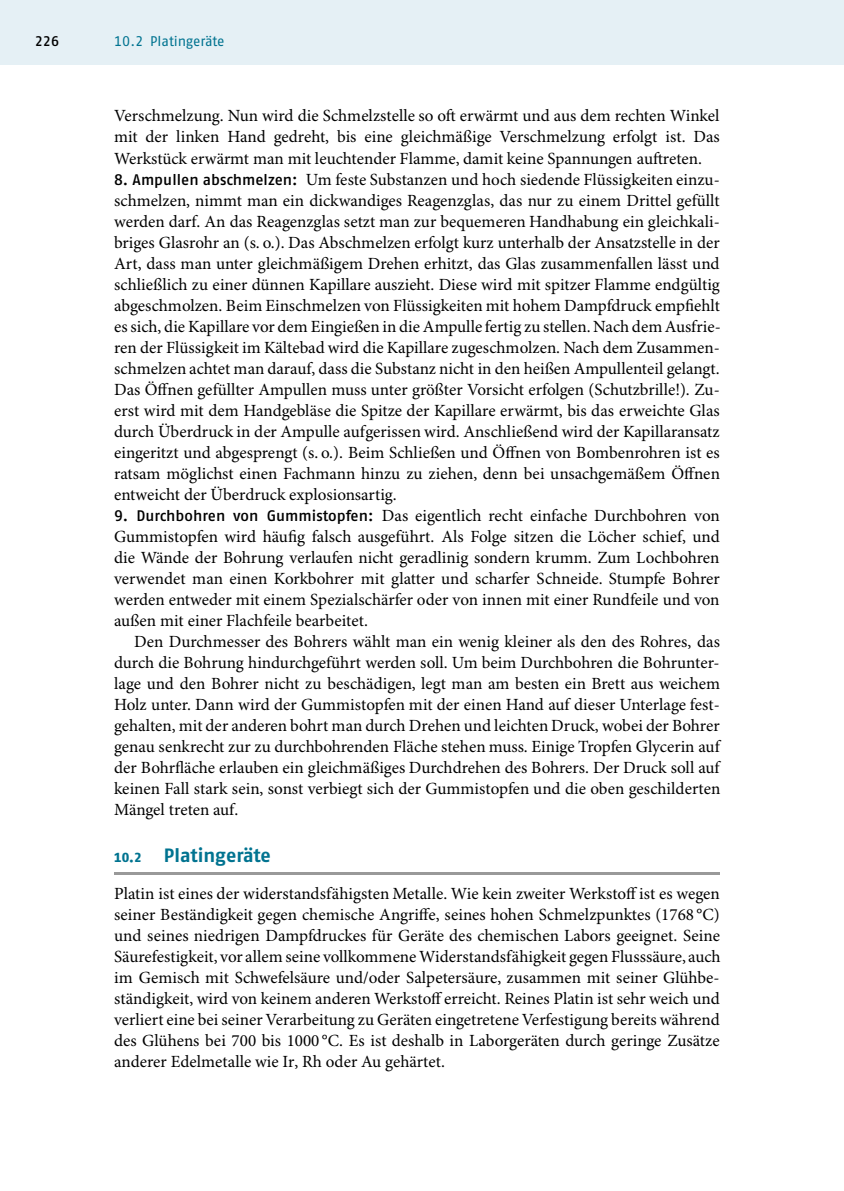
<style>
.page{position:relative;width:844px;height:1191px;background:#fff}
.page>*{position:absolute;margin:0;border:0;box-sizing:border-box;transform-origin:0 0}
.t1{font:700 19.25px "Fago Pro";letter-spacing:-.005em;color:#007390}
.t2{font:16.97px/21px "Minion Pro";letter-spacing:.005em;color:#000;text-align:justify}
.t3{font:14px "Fago Pro";color:#007390}
.t4{font:500 14px "Fago Pro";color:#000}
.s1{font-family:"Fago Pro";font-weight:500;font-size:15.22px}
.s2{font-weight:800;font-size:13.12px}
</style>
<div class="page">
<div style="left:0;top:0;width:843px;height:65px;background:#e5f0f5"></div>
<hr style="left:114px;top:872px;width:605px;height:2px;background:#999">
<p class="t4" style="left:35px;top:36px;width:26px">226</p>
<p class="t3" style="left:114px;top:36px;width:112px">10.2 Platingeräte</p>
<p class="t2" style="left:114px;top:107px;width:607px">Verschmelzung. Nun wird die Schmelzstelle so oft erwärmt und aus dem rechten Winkel mit der linken Hand gedreht, bis eine gleichmäßige Verschmelzung erfolgt ist. Das Werkstück erwärmt man mit leuchtender Flamme, damit keine Spannungen auftreten.</p>
<p class="t2" style="left:114px;top:170px;width:608px"><span class="s1">8. Ampullen abschmelzen:</span> Um feste Substanzen und hoch siedende Flüssigkeiten einzu&shy;schmelzen, nimmt man ein dickwandiges Reagenzglas, das nur zu einem Drittel gefüllt werden darf. An das Reagenzglas setzt man zur bequemeren Handhabung ein gleichkali&shy;briges Glasrohr an (s. o.). Das Abschmelzen erfolgt kurz unterhalb der Ansatzstelle in der Art, dass man unter gleichmäßigem Drehen erhitzt, das Glas zusammenfallen lässt und schließlich zu einer dünnen Kapillare auszieht. Diese wird mit spitzer Flamme endgültig abgeschmolzen. Beim Einschmelzen von Flüssigkeiten mit hohem Dampfdruck empfiehlt es sich, die Kapillare vor dem Eingießen in die Ampulle fertig zu stellen. Nach dem Ausfrie&shy;ren der Flüssigkeit im Kältebad wird die Kapillare zugeschmolzen. Nach dem Zusammen&shy;schmelzen achtet man darauf, dass die Substanz nicht in den heißen Ampullenteil gelangt.<br>Das Öffnen gefüllter Ampullen muss unter größter Vorsicht erfolgen (Schutzbrille!). Zu&shy;erst wird mit dem Handgebläse die Spitze der Kapillare erwärmt, bis das erweichte Glas durch Überdruck in der Ampulle aufgerissen wird. Anschließend wird der Kapillaransatz eingeritzt und abgesprengt (s. o.). Beim Schließen und Öffnen von Bombenrohren ist es ratsam möglichst einen Fachmann hinzu zu ziehen, denn bei unsachgemäßem Öffnen entweicht der Überdruck explosionsartig.</p>
<p class="t2" style="left:114px;top:506px;width:607px"><span class="s1">9. Durchbohren von Gummistopfen:</span> Das eigentlich recht einfache Durchbohren von Gummistopfen wird häufig falsch ausgeführt. Als Folge sitzen die Löcher schief, und die Wände der Bohrung verlaufen nicht geradlinig sondern krumm. Zum Lochbohren verwendet man einen Korkbohrer mit glatter und scharfer Schneide. Stumpfe Bohrer werden entweder mit einem Spezialschärfer oder von innen mit einer Rundfeile und von außen mit einer Flachfeile bearbeitet.</p>
<p class="t2" style="left:114px;top:632px;width:607px;text-indent:20px">Den Durchmesser des Bohrers wählt man ein wenig kleiner als den des Rohres, das durch die Bohrung hindurchgeführt werden soll. Um beim Durchbohren die Bohrunter&shy;lage und den Bohrer nicht zu beschädigen, legt man am besten ein Brett aus weichem Holz unter. Dann wird der Gummistopfen mit der einen Hand auf dieser Unterlage fest&shy;gehalten, mit der anderen bohrt man durch Drehen und leichten Druck, wobei der Bohrer genau senkrecht zur zu durchbohrenden Fläche stehen muss. Einige Tropfen Glycerin auf der Bohrfläche erlauben ein gleichmäßiges Durchdrehen des Bohrers. Der Druck soll auf keinen Fall stark sein, sonst verbiegt sich der Gummistopfen und die oben geschilderten Mängel treten auf.</p>
<p class="t1" style="left:114px;top:848px;width:158px"><span class="s2">10.2</span> Platingeräte</p>
<p class="t2" style="left:114px;top:884px;width:608px">Platin ist eines der widerstandsfähigsten Metalle. Wie kein zweiter Werkstoff ist es wegen seiner Beständigkeit gegen chemische Angriffe, seines hohen Schmelzpunktes (1768 °C) und seines niedrigen Dampfdruckes für Geräte des chemischen Labors geeignet. Seine Säurefestigkeit, vor allem seine vollkommeneWiderstandsfähigkeit gegen Flusssäure, auch im Gemisch mit Schwefelsäure und/oder Salpetersäure, zusammen mit seiner Glühbe&shy;ständigkeit, wird von keinem anderen Werkstofferreicht. Reines Platin ist sehr weich und verliert eine bei seiner Verarbeitung zu Geräten eingetretene Verfestigung bereits während des Glühens bei 700 bis 1000 °C. Es ist deshalb in Laborgeräten durch geringe Zusätze anderer Edelmetalle wie Ir, Rh oder Au gehärtet.</p>
</div>
